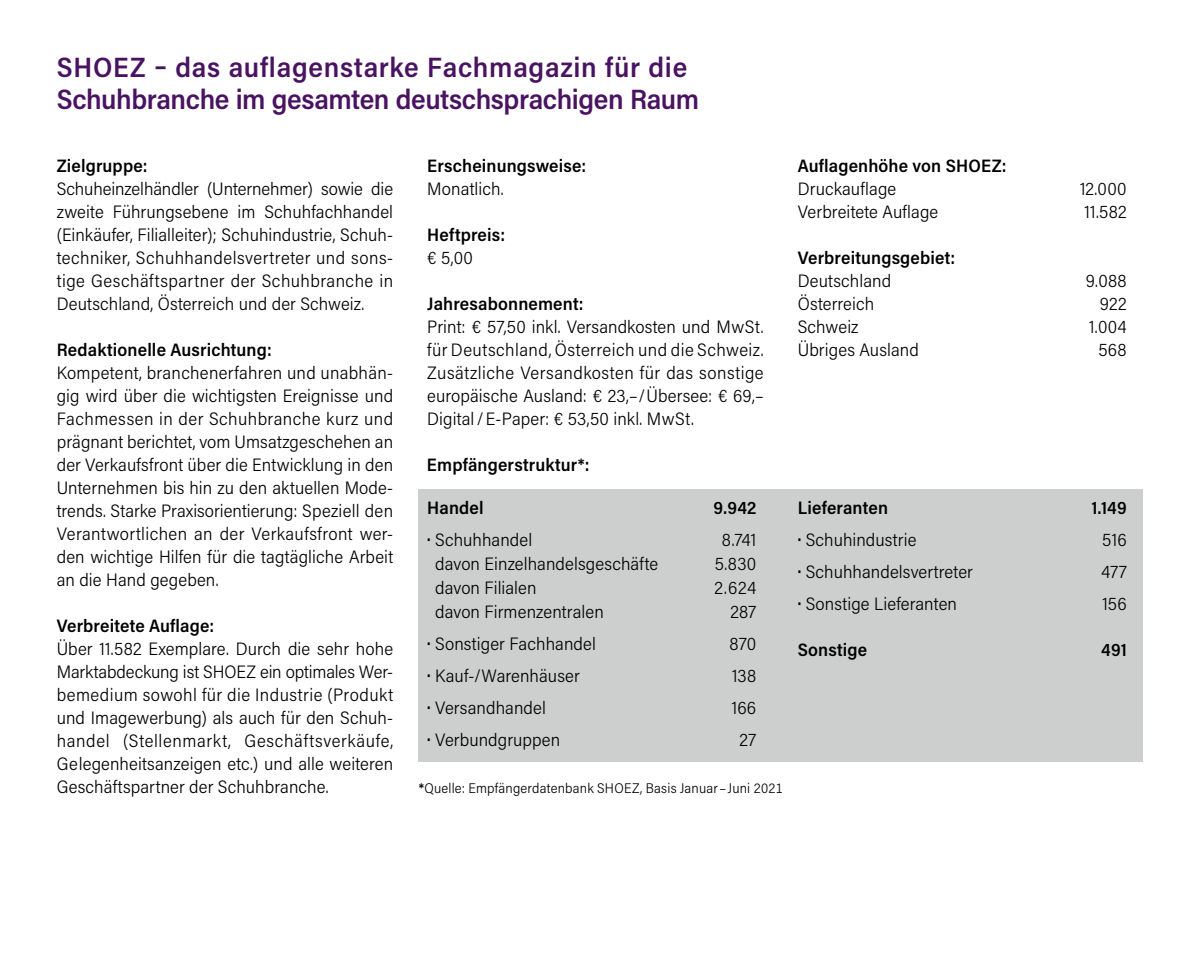
<style>
.page{position:relative;width:1191px;height:964px;background:#fff}
.page>*{position:absolute;margin:0;border:0;box-sizing:border-box;transform-origin:0 0}
.t1{font:600 28px/32px "Acumin Pro Semi Cond";letter-spacing:-.01em;color:#491362}
.t2{font:300 18px/23px "Acumin Pro Semi Cond";letter-spacing:.005em;color:#000;text-align:justify}
.t3{font:600 18px "Acumin Pro Semi Cond";letter-spacing:.01em;color:#000}
.t4{font:300 14px "Acumin Pro Semi Cond";letter-spacing:.015em;color:#000}
.s1{font-weight:600}
</style>
<div class="page">
<div style="left:419px;top:489px;width:723px;height:273px;background:#cdcece"></div>
<h1 class="t1" style="left:57px;top:50px;width:644px">SHOEZ – das auflagenstarke Fachmagazin für die<br>Schuhbranche im gesamten deutschsprachigen Raum</h1>
<p class="t3" style="left:57px;top:153px;width:92px">Zielgruppe:</p>
<p class="t2" style="left:57px;top:176px;width:338px">Schuheinzelhändler (Unternehmer) sowie die zweite Führungsebene im Schuhfachhandel (Einkäufer, Filialleiter); Schuhindustrie, Schuh&shy;techniker, Schuhhandelsvertreter und sons&shy;tige Geschäftspartner der Schuhbranche in Deutschland, Österreich und der Schweiz.</p>
<p class="t3" style="left:57px;top:337px;width:216px">Redaktionelle Ausrichtung:</p>
<p class="t2" style="left:57px;top:360px;width:338px">Kompetent, branchenerfahren und unabhän&shy;gig wird über die wichtigsten Ereignisse und Fachmessen in der Schuhbranche kurz und prägnant berichtet, vom Umsatzgeschehen an der Verkaufsfront über die Entwicklung in den Unternehmen bis hin zu den aktuellen Mode&shy;trends. Starke Praxisorientierung: Speziell den Verantwortlichen an der Verkaufsfront wer&shy;den wichtige Hilfen für die tagtägliche Arbeit an die Hand gegeben.</p>
<p class="t3" style="left:57px;top:613px;width:159px">Verbreitete Auflage:</p>
<p class="t2" style="left:57px;top:636px;width:338px">Über 11.582 Exemplare. Durch die sehr hohe Marktabdeckung ist SHOEZ ein optimales Wer&shy;bemedium sowohl für die Industrie (Produkt und Imagewerbung) als auch für den Schuh&shy;handel (Stellenmarkt, Geschäftsverkäufe, Gelegenheitsanzeigen etc.) und alle weiteren Geschäftspartner der Schuhbranche.</p>
<p class="t3" style="left:427px;top:153px;width:160px">Erscheinungsweise:</p>
<p class="t2" style="left:427px;top:176px;width:78px">Monatlich.</p>
<p class="t3" style="left:427px;top:222px;width:79px">Heftpreis:</p>
<p class="t2" style="left:427px;top:245px;width:47px">€ 5,00</p>
<p class="t3" style="left:427px;top:291px;width:158px">Jahresabonnement:</p>
<p class="t2" style="left:427px;top:314px;width:338px">Print: € 57,50 inkl. Versandkosten und MwSt. für Deutschland, Österreich und die Schweiz.<br>Zusätzliche Versandkosten für das sonstige europäische Ausland: € 23,–/Übersee: € 69,– Digital/E-Paper: € 53,50 inkl. MwSt.</p>
<p class="t3" style="left:427px;top:452px;width:164px">Empfängerstruktur*:</p>
<p class="t3" style="left:427px;top:495px;width:58px">Handel</p>
<p class="t3" style="left:713px;top:495px;width:44px">9.942</p>
<p class="t2" style="left:427px;top:528px;width:107px"><span class="s1">·</span> Schuhhandel</p>
<p class="t2" style="left:722px;top:528px;width:36px">8.741</p>
<p class="t2" style="left:435px;top:552px;width:224px">davon Einzelhandelsgeschäfte</p>
<p class="t2" style="left:715px;top:552px;width:43px">5.830</p>
<p class="t2" style="left:435px;top:576px;width:103px">davon Filialen</p>
<p class="t2" style="left:714px;top:576px;width:43px">2.624</p>
<p class="t2" style="left:435px;top:600px;width:170px">davon Firmenzentralen</p>
<p class="t2" style="left:730px;top:600px;width:27px">287</p>
<p class="t2" style="left:427px;top:632px;width:170px"><span class="s1">·</span> Sonstiger Fachhandel</p>
<p class="t2" style="left:729px;top:632px;width:28px">870</p>
<p class="t2" style="left:427px;top:664px;width:154px"><span class="s1">·</span> Kauf-/Warenhäuser</p>
<p class="t2" style="left:732px;top:664px;width:26px">138</p>
<p class="t2" style="left:427px;top:696px;width:120px"><span class="s1">·</span> Versandhandel</p>
<p class="t2" style="left:731px;top:696px;width:26px">166</p>
<p class="t2" style="left:427px;top:728px;width:135px"><span class="s1">·</span> Verbundgruppen</p>
<p class="t2" style="left:739px;top:728px;width:18px">27</p>
<p class="t4" style="left:419px;top:778px;width:365px"><span class="s1">*</span>Quelle: Empfängerdatenbank SHOEZ, Basis Januar–Juni 2021</p>
<p class="t3" style="left:797px;top:153px;width:210px">Auflagenhöhe von SHOEZ:</p>
<p class="t2" style="left:797px;top:176px;width:100px">Druckauflage</p>
<p class="t2" style="left:1080px;top:176px;width:48px">12.000</p>
<p class="t2" style="left:797px;top:199px;width:142px">Verbreitete Auflage</p>
<p class="t2" style="left:1084px;top:199px;width:44px">11.582</p>
<p class="t3" style="left:797px;top:245px;width:159px">Verbreitungsgebiet:</p>
<p class="t2" style="left:797px;top:268px;width:95px">Deutschland</p>
<p class="t2" style="left:1085px;top:268px;width:42px">9.088</p>
<p class="t2" style="left:797px;top:291px;width:78px">Österreich</p>
<p class="t2" style="left:1099px;top:291px;width:28px">922</p>
<p class="t2" style="left:797px;top:314px;width:62px">Schweiz</p>
<p class="t2" style="left:1089px;top:314px;width:39px">1.004</p>
<p class="t2" style="left:797px;top:337px;width:123px">Übriges Ausland</p>
<p class="t2" style="left:1098px;top:337px;width:30px">568</p>
<p class="t3" style="left:797px;top:495px;width:92px">Lieferanten</p>
<p class="t3" style="left:1091px;top:495px;width:36px">1.149</p>
<p class="t2" style="left:797px;top:528px;width:120px"><span class="s1">·</span> Schuhindustrie</p>
<p class="t2" style="left:1102px;top:528px;width:26px">516</p>
<p class="t2" style="left:797px;top:560px;width:177px"><span class="s1">·</span> Schuhhandelsvertreter</p>
<p class="t2" style="left:1101px;top:560px;width:27px">477</p>
<p class="t2" style="left:797px;top:592px;width:161px"><span class="s1">·</span> Sonstige Lieferanten</p>
<p class="t2" style="left:1102px;top:592px;width:26px">156</p>
<p class="t3" style="left:797px;top:637px;width:71px">Sonstige</p>
<p class="t3" style="left:1101px;top:637px;width:27px">491</p>
</div>
